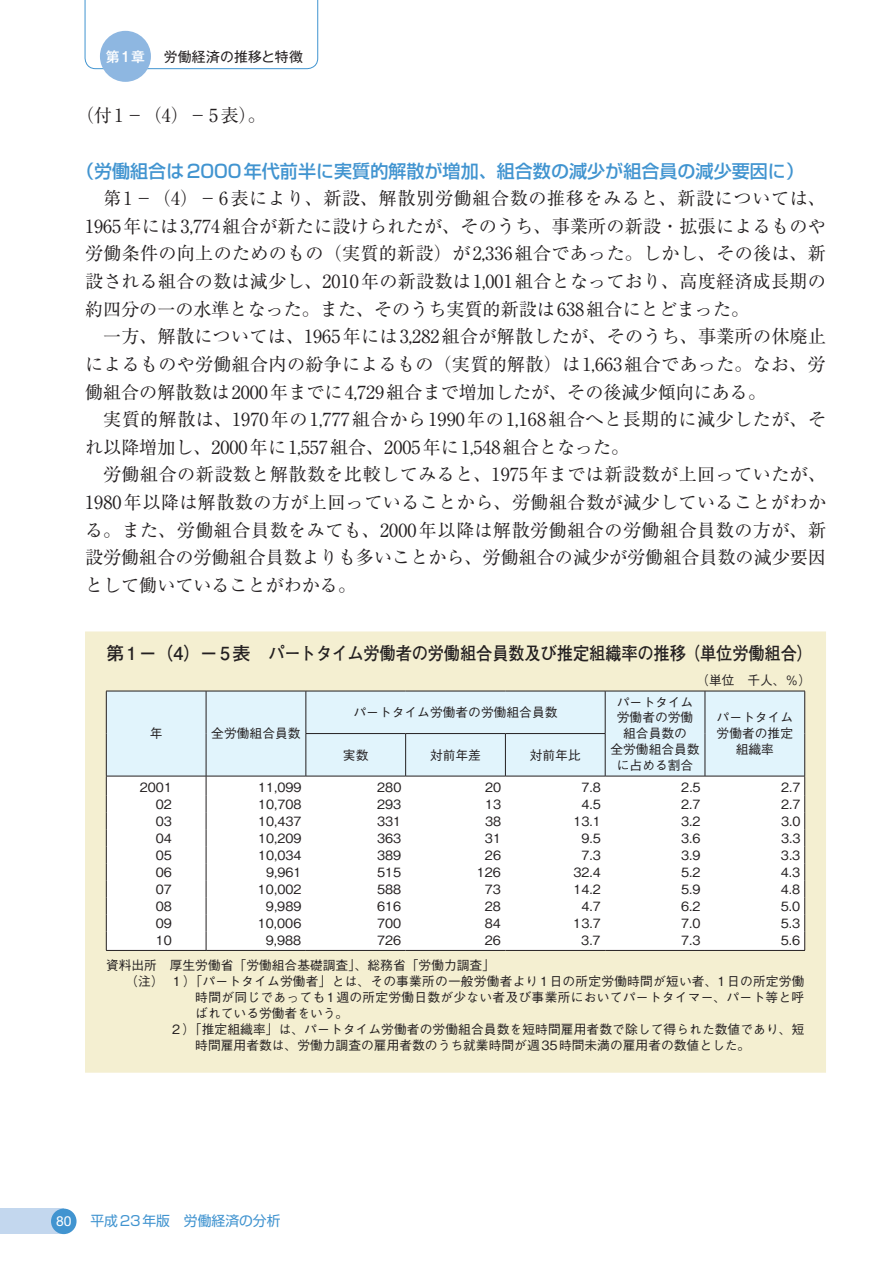
<style>
.page{position:relative;width:893px;height:1263px;background:#fff}
.page>*{position:absolute;margin:0;border:0;box-sizing:border-box;transform-origin:0 0}
.t1{font:18px/27.6px "Ryumin Pro";color:#231f20;text-align:justify}
.t2{font:700 18px "Futo Go B101 Pro";letter-spacing:-.01em;color:#231f20}
.t3{font:500 18px "Shin Go Pro";color:#4194d0}
.t4{font:13.8px "Shin Go Pro";color:#4194d0}
.t5{font:13.8px "Gothic MB101 Pro";letter-spacing:.01em;color:#231f20}
.t6{font:500 13.8px "Gothic MB101 Pro";color:#fff}
.t7{font:13.8px "Helvetica Neue LT Std";color:#fff}
.t8{font:500 12.75px/15.9px "Gothic BBB Pro";color:#231f20;text-align:center}
.t9{font:500 12.75px "Gothic BBB Pro";letter-spacing:.02em;color:#231f20}
</style>
<div class="page">
<div style="left:85px;top:631px;width:741px;height:442px;background:#f4efd1"></div>
<div style="left:107px;top:692px;width:697px;height:84px;background:#e1f4fc"></div>
<svg style="left:107px;top:777px;width:697px;height:173px"></svg>
<hr style="left:405px;top:734px;width:1px;height:42px;background:#231f20">
<hr style="left:505px;top:734px;width:1px;height:42px;background:#231f20">
<hr style="left:306px;top:733px;width:100px;height:1px;background:#231f20">
<hr style="left:406px;top:733px;width:99px;height:1px;background:#231f20">
<hr style="left:505px;top:733px;width:100px;height:1px;background:#231f20">
<hr style="left:106px;top:691px;width:1px;height:42px;background:#231f20">
<hr style="left:106px;top:733px;width:1px;height:43px;background:#231f20">
<hr style="left:605px;top:691px;width:1px;height:42px;background:#231f20">
<hr style="left:605px;top:734px;width:1px;height:42px;background:#231f20">
<hr style="left:705px;top:691px;width:1px;height:42px;background:#231f20">
<hr style="left:804px;top:691px;width:1px;height:42px;background:#231f20">
<hr style="left:705px;top:733px;width:1px;height:43px;background:#231f20">
<hr style="left:804px;top:733px;width:1px;height:43px;background:#231f20">
<hr style="left:106px;top:950px;width:100px;height:1px;background:#231f20">
<hr style="left:206px;top:950px;width:100px;height:1px;background:#231f20">
<hr style="left:306px;top:950px;width:100px;height:1px;background:#231f20">
<hr style="left:406px;top:950px;width:99px;height:1px;background:#231f20">
<hr style="left:505px;top:950px;width:100px;height:1px;background:#231f20">
<hr style="left:605px;top:950px;width:100px;height:1px;background:#231f20">
<hr style="left:705px;top:950px;width:100px;height:1px;background:#231f20">
<svg style="left:106px;top:777px;width:1px;height:173px"></svg>
<svg style="left:206px;top:777px;width:1px;height:173px"></svg>
<svg style="left:804px;top:777px;width:1px;height:173px"></svg>
<hr style="left:206px;top:691px;width:1px;height:42px;background:#231f20">
<hr style="left:306px;top:691px;width:1px;height:42px;background:#231f20">
<hr style="left:206px;top:733px;width:1px;height:43px;background:#231f20">
<hr style="left:306px;top:734px;width:1px;height:42px;background:#231f20">
<hr style="left:106px;top:691px;width:100px;height:1px;background:#231f20">
<hr style="left:206px;top:691px;width:100px;height:1px;background:#231f20">
<hr style="left:106px;top:776px;width:100px;height:1px;background:#231f20">
<hr style="left:206px;top:776px;width:100px;height:1px;background:#231f20">
<hr style="left:306px;top:691px;width:100px;height:1px;background:#231f20">
<hr style="left:406px;top:691px;width:99px;height:1px;background:#231f20">
<hr style="left:505px;top:691px;width:100px;height:1px;background:#231f20">
<hr style="left:605px;top:691px;width:100px;height:1px;background:#231f20">
<hr style="left:705px;top:691px;width:100px;height:1px;background:#231f20">
<hr style="left:605px;top:776px;width:100px;height:1px;background:#231f20">
<hr style="left:705px;top:776px;width:100px;height:1px;background:#231f20">
<hr style="left:306px;top:776px;width:100px;height:1px;background:#231f20">
<hr style="left:406px;top:776px;width:99px;height:1px;background:#231f20">
<hr style="left:505px;top:776px;width:100px;height:1px;background:#231f20">
<svg style="left:84px;top:0;width:235px;height:70px"></svg>
<div style="left:0;top:1208px;width:64px;height:26px;background:#c3d7ee"></div>
<div style="left:51px;top:1208px;width:26px;height:26px;background:#4194d0;border-radius:50%"></div>
<div style="left:100px;top:31px;width:51px;height:51px;background:#8eb7e1;border-radius:50%"></div>
<p class="t6" style="left:106px;top:45px;width:41px">第1章</p>
<p class="t5" style="left:164px;top:45px;width:141px">労働経済の推移と特徴</p>
<p class="t1" style="left:76px;top:100px;width:191px">（付 1−（4）− 5表）。</p>
<p class="t3" style="left:76px;top:156px;width:730px">（労働組合は2000年代前半に実質的解散が増加、組合数の減少が組合員の減少要因に）</p>
<p class="t1" style="left:85px;top:183px;width:742px;text-indent:18px">第1−（4）−6表により、新設、解散別労働組合数の推移をみると、新設については、1965年には 3,774組合が新たに設けられたが、そのうち、事業所の新設・拡張によるものや労働条件の向上のためのもの（実質的新設）が 2,336組合であった。しかし、その後は、新設される組合の数は減少し、2010年の新設数は 1,001組合となっており、高度経済成長期の約四分の一の水準となった。また、そのうち実質的新設は 638組合にとどまった。</p>
<p class="t1" style="left:85px;top:322px;width:743px;text-indent:18px">一方、解散については、1965年には 3,282組合が解散したが、そのうち、事業所の休廃止によるものや労働組合内の紛争によるもの（実質的解散）は 1,663組合であった。なお、労働組合の解散数は 2000年までに 4,729組合まで増加したが、その後減少傾向にある。</p>
<p class="t1" style="left:85px;top:404px;width:742px;text-indent:18px">実質的解散は、1970年の1,777組合から1990年の1,168組合へと長期的に減少したが、それ以降増加し、2000年に 1,557組合、2005年に 1,548組合となった。</p>
<p class="t1" style="left:85px;top:460px;width:743px;text-indent:18px">労働組合の新設数と解散数を比較してみると、1975年までは新設数が上回っていたが、1980年以降は解散数の方が上回っていることから、労働組合数が減少していることがわかる。また、労働組合員数をみても、2000年以降は解散労働組合の労働組合員数の方が、新設労働組合の労働組合員数よりも多いことから、労働組合の減少が労働組合員数の減少要因として働いていることがわかる。</p>
<p class="t2" style="left:106px;top:638px;width:708px">第 1−（4）− 5表　パートタイム労働者の労働組合員数及び推定組織率の推移（単位労働組合）</p>
<p class="t8" style="left:696px;top:671px;width:116px">（単位　千人、％）</p>
<p class="t8" style="left:150px;top:724px;width:14px">年</p>
<p class="t8" style="left:211px;top:724px;width:91px">全労働組合員数</p>
<p class="t8" style="left:353px;top:703px;width:206px">パートタイム労働者の労働組合員数</p>
<p class="t8" style="left:610px;top:692px;width:91px">パートタイム労働者の労働組合員数の<br>全労働組合員数に占める割合</p>
<p class="t8" style="left:717px;top:708px;width:78px;text-align:left">パートタイム労働者の推定</p>
<p class="t8" style="left:343px;top:745px;width:27px">実数</p>
<p class="t8" style="left:430px;top:745px;width:53px">対前年差</p>
<p class="t8" style="left:530px;top:745px;width:53px">対前年比</p>
<p class="t8" style="left:736px;top:740px;width:40px">組織率</p>
<p class="t8" style="left:140px;top:777px;width:34px">2001</p>
<p class="t8" style="left:258px;top:777px;width:45px">11,099</p>
<p class="t8" style="left:377px;top:777px;width:26px">280</p>
<p class="t8" style="left:485px;top:777px;width:18px">20</p>
<p class="t8" style="left:581px;top:777px;width:21px">7.8</p>
<p class="t8" style="left:681px;top:777px;width:21px">2.5</p>
<p class="t8" style="left:781px;top:777px;width:21px">2.7</p>
<p class="t8" style="left:156px;top:794px;width:18px">02</p>
<p class="t8" style="left:258px;top:794px;width:45px">10,708</p>
<p class="t8" style="left:377px;top:794px;width:26px">293</p>
<p class="t8" style="left:485px;top:794px;width:18px">13</p>
<p class="t8" style="left:581px;top:794px;width:21px">4.5</p>
<p class="t8" style="left:681px;top:794px;width:21px">2.7</p>
<p class="t8" style="left:781px;top:794px;width:21px">2.7</p>
<p class="t8" style="left:156px;top:811px;width:18px">03</p>
<p class="t8" style="left:258px;top:811px;width:45px">10,437</p>
<p class="t8" style="left:377px;top:811px;width:26px">331</p>
<p class="t8" style="left:485px;top:811px;width:18px">38</p>
<p class="t8" style="left:573px;top:811px;width:29px">13.1</p>
<p class="t8" style="left:681px;top:811px;width:21px">3.2</p>
<p class="t8" style="left:781px;top:811px;width:21px">3.0</p>
<p class="t8" style="left:156px;top:828px;width:18px">04</p>
<p class="t8" style="left:258px;top:828px;width:45px">10,209</p>
<p class="t8" style="left:377px;top:828px;width:26px">363</p>
<p class="t8" style="left:485px;top:828px;width:18px">31</p>
<p class="t8" style="left:581px;top:828px;width:21px">9.5</p>
<p class="t8" style="left:681px;top:828px;width:21px">3.6</p>
<p class="t8" style="left:781px;top:828px;width:21px">3.3</p>
<p class="t8" style="left:156px;top:845px;width:18px">05</p>
<p class="t8" style="left:258px;top:845px;width:45px">10,034</p>
<p class="t8" style="left:377px;top:845px;width:26px">389</p>
<p class="t8" style="left:485px;top:845px;width:18px">26</p>
<p class="t8" style="left:581px;top:845px;width:21px">7.3</p>
<p class="t8" style="left:681px;top:845px;width:21px">3.9</p>
<p class="t8" style="left:781px;top:845px;width:21px">3.3</p>
<p class="t8" style="left:156px;top:862px;width:18px">06</p>
<p class="t8" style="left:266px;top:862px;width:37px">9,961</p>
<p class="t8" style="left:377px;top:862px;width:26px">515</p>
<p class="t8" style="left:477px;top:862px;width:26px">126</p>
<p class="t8" style="left:573px;top:862px;width:29px">32.4</p>
<p class="t8" style="left:681px;top:862px;width:21px">5.2</p>
<p class="t8" style="left:781px;top:862px;width:21px">4.3</p>
<p class="t8" style="left:156px;top:879px;width:18px">07</p>
<p class="t8" style="left:258px;top:879px;width:45px">10,002</p>
<p class="t8" style="left:377px;top:879px;width:26px">588</p>
<p class="t8" style="left:485px;top:879px;width:18px">73</p>
<p class="t8" style="left:573px;top:879px;width:29px">14.2</p>
<p class="t8" style="left:681px;top:879px;width:21px">5.9</p>
<p class="t8" style="left:781px;top:879px;width:21px">4.8</p>
<p class="t8" style="left:156px;top:896px;width:18px">08</p>
<p class="t8" style="left:266px;top:896px;width:37px">9,989</p>
<p class="t8" style="left:377px;top:896px;width:26px">616</p>
<p class="t8" style="left:485px;top:896px;width:18px">28</p>
<p class="t8" style="left:581px;top:896px;width:21px">4.7</p>
<p class="t8" style="left:681px;top:896px;width:21px">6.2</p>
<p class="t8" style="left:781px;top:896px;width:21px">5.0</p>
<p class="t8" style="left:156px;top:913px;width:18px">09</p>
<p class="t8" style="left:258px;top:913px;width:45px">10,006</p>
<p class="t8" style="left:377px;top:913px;width:26px">700</p>
<p class="t8" style="left:485px;top:913px;width:18px">84</p>
<p class="t8" style="left:573px;top:913px;width:29px">13.7</p>
<p class="t8" style="left:681px;top:913px;width:21px">7.0</p>
<p class="t8" style="left:781px;top:913px;width:21px">5.3</p>
<p class="t8" style="left:156px;top:930px;width:18px">10</p>
<p class="t8" style="left:266px;top:930px;width:37px">9,988</p>
<p class="t8" style="left:377px;top:930px;width:26px">726</p>
<p class="t8" style="left:485px;top:930px;width:18px">26</p>
<p class="t8" style="left:581px;top:930px;width:21px">3.7</p>
<p class="t8" style="left:681px;top:930px;width:21px">7.3</p>
<p class="t8" style="left:781px;top:930px;width:21px">5.6</p>
<p class="t8" style="left:106px;top:956px;width:391px">資料出所　厚生労働省「労働組合基礎調査」、総務省「労働力調査」</p>
<p class="t8" style="left:125px;top:972px;width:681px">（注）　１）「パートタイム労働者」とは、その事業所の一般労働者より1日の所定労働時間が短い者、1日の所定労働</p>
<p class="t9" style="left:195px;top:987px;width:611px">時間が同じであっても1週の所定労働日数が少ない者及び事業所においてパートタイマー、パート等と呼</p>
<p class="t8" style="left:195px;top:1004px;width:155px">ばれている労働者をいう。</p>
<p class="t8" style="left:170px;top:1019px;width:636px">２）「推定組織率」は、パートタイム労働者の労働組合員数を短時間雇用者数で除して得られた数値であり、短</p>
<p class="t8" style="left:195px;top:1035px;width:557px">時間雇用者数は、労働力調査の雇用者数のうち就業時間が週35時間未満の雇用者の数値とした。</p>
<p class="t7" style="left:56px;top:1212px;width:17px">80</p>
<p class="t4" style="left:90px;top:1210px;width:192px">平成23年版　労働経済の分析</p>
</div>
